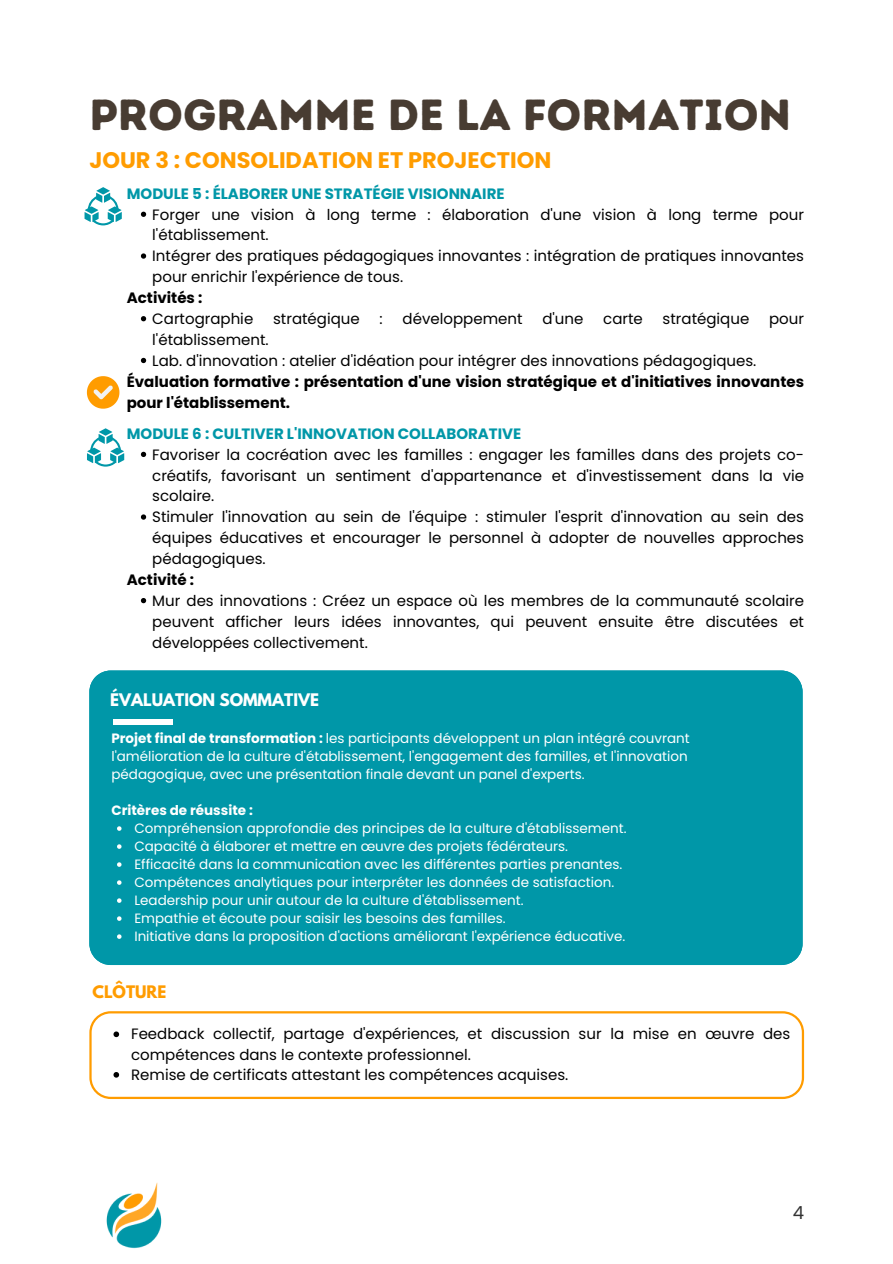
<style>
.page{position:relative;width:893px;height:1264px;background:#fff}
.page>*{position:absolute;margin:0;border:0;box-sizing:border-box;transform-origin:0 0}
.t1{font:43.5px "Intro Rust Base";color:#483c32}
.t2{font:700 22.5px "Poppins";color:#ff9c00}
.t3{font:18px "Poppins";color:#333}
.t4{font:700 15.3px "League Spartan";color:#fff}
.t5{font:700 15.3px "League Spartan";color:#ff9c00}
.t6{font:15px/20.9px "Poppins";color:#000}
.t7{font:700 15px/20.9px "Poppins";color:#000}
.t8{font:700 15px "Poppins";color:#0097a8}
.t9{font:13.5px/18px "Poppins";color:#fff}
.t10{font:700 13.5px "Poppins";color:#fff}
.s1{font-weight:700}
</style>
<div class="page">
<svg style="left:141px;top:212px;width:5px;height:5px"></svg>
<svg style="left:141px;top:253px;width:5px;height:6px"></svg>
<svg style="left:141px;top:316px;width:5px;height:5px"></svg>
<svg style="left:141px;top:358px;width:5px;height:5px"></svg>
<svg style="left:141px;top:452px;width:5px;height:5px"></svg>
<svg style="left:141px;top:514px;width:5px;height:5px"></svg>
<svg style="left:141px;top:598px;width:5px;height:5px"></svg>
<svg style="left:87px;top:376px;width:32px;height:32px"></svg>
<svg style="left:84px;top:187px;width:38px;height:38px"></svg>
<svg style="left:87px;top:428px;width:37px;height:38px"></svg>
<img style="left:106px;top:1182px;width:56px;height:67px">
<div style="left:89px;top:670px;width:713px;height:295px;background:#0097a8"></div>
<div style="left:113px;top:719px;width:60px;height:5px;background:#fff"></div>
<svg style="left:89px;top:1011px;width:715px;height:87px"></svg>
<svg style="left:117px;top:826px;width:4px;height:4px"></svg>
<svg style="left:117px;top:844px;width:4px;height:4px"></svg>
<svg style="left:117px;top:862px;width:4px;height:4px"></svg>
<svg style="left:117px;top:880px;width:4px;height:4px"></svg>
<svg style="left:117px;top:898px;width:4px;height:4px"></svg>
<svg style="left:117px;top:916px;width:4px;height:4px"></svg>
<svg style="left:117px;top:934px;width:4px;height:4px"></svg>
<svg style="left:113px;top:1031px;width:6px;height:6px"></svg>
<svg style="left:113px;top:1071px;width:6px;height:6px"></svg>
<h1 class="t1" style="left:89px;top:89px;width:703px">PROGRAMME DE LA FORMATION</h1>
<h2 class="t2" style="left:89px;top:144px;width:463px">JOUR 3 : CONSOLIDATION ET PROJECTION</h2>
<p class="t8" style="left:127px;top:183px;width:379px">MODULE 5 : ÉLABORER UNE STRATÉGIE VISIONNAIRE</p>
<p class="t6" style="left:152px;top:204px;width:653px">Forger une vision à long terme : élaboration d'une vision à long terme pour l'établissement.<br>Intégrer des pratiques pédagogiques innovantes : intégration de pratiques innovantes pour enrichir l'expérience de tous.</p>
<p class="t7" style="left:127px;top:287px;width:77px">Activités :</p>
<p class="t6" style="left:152px;top:308px;width:102px">Cartographie</p>
<p class="t6" style="left:273px;top:308px;width:88px">stratégique</p>
<p class="t6" style="left:379px;top:308px;width:5px">:</p>
<p class="t6" style="left:402px;top:308px;width:121px">développement</p>
<p class="t6" style="left:542px;top:308px;width:43px">d'une</p>
<p class="t6" style="left:603px;top:308px;width:41px">carte</p>
<p class="t6" style="left:662px;top:308px;width:88px">stratégique</p>
<p class="t6" style="left:769px;top:308px;width:36px">pour</p>
<p class="t6" style="left:152px;top:329px;width:605px">l'établissement.<br>Lab. d'innovation : atelier d'idéation pour intégrer des innovations pédagogiques.</p>
<p class="t7" style="left:127px;top:371px;width:678px">Évaluation formative : présentation d'une vision stratégique et d'initiatives innovantes pour l'établissement.</p>
<p class="t8" style="left:127px;top:423px;width:396px">MODULE 6 : CULTIVER L'INNOVATION COLLABORATIVE</p>
<p class="t6" style="left:152px;top:444px;width:653px">Favoriser la cocréation avec les familles : engager les familles dans des projets co&shy;créatifs, favorisant un sentiment d'appartenance et d'investissement dans la vie scolaire.<br>Stimuler l'innovation au sein de l'équipe : stimuler l'esprit d'innovation au sein des équipes éducatives et encourager le personnel à adopter de nouvelles approches pédagogiques.</p>
<p class="t7" style="left:127px;top:569px;width:69px">Activité :</p>
<p class="t6" style="left:152px;top:590px;width:653px;text-align:justify">Mur des innovations : Créez un espace où les membres de la communauté scolaire peuvent afficher leurs idées innovantes, qui peuvent ensuite être discutées et développées collectivement.</p>
<p class="t4" style="left:110px;top:692px;width:210px">ÉVALUATION SOMMATIVE</p>
<h3 class="t9" style="left:111px;top:729px;width:580px"><span class="s1">Projet final de transformation :</span> les participants développent un plan intégré couvrant l'amélioration de la culture d'établissement, l'engagement des familles, et l'innovation pédagogique, avec une présentation finale devant un panel d'experts.</h3>
<p class="t10" style="left:111px;top:800px;width:143px">Critères de réussite :</p>
<h6 class="t9" style="left:134px;top:819px;width:493px">Compréhension approfondie des principes de la culture d'établissement.</h6>
<p class="t9" style="left:134px;top:837px;width:435px">Capacité à élaborer et mettre en œuvre des projets fédérateurs.</p>
<p class="t9" style="left:134px;top:855px;width:489px">Efficacité dans la communication avec les différentes parties prenantes.</p>
<p class="t9" style="left:134px;top:873px;width:481px">Compétences analytiques pour interpréter les données de satisfaction.</p>
<p class="t9" style="left:134px;top:891px;width:390px">Leadership pour unir autour de la culture d'établissement.</p>
<p class="t9" style="left:134px;top:909px;width:373px">Empathie et écoute pour saisir les besoins des familles.</p>
<p class="t9" style="left:134px;top:927px;width:492px">Initiative dans la proposition d'actions améliorant l'expérience éducative.</p>
<p class="t5" style="left:92px;top:984px;width:75px">CLÔTURE</p>
<h3 class="t6" style="left:131px;top:1023px;width:660px;line-height:20.2px">Feedback collectif, partage d'expériences, et discussion sur la mise en œuvre des compétences dans le contexte professionnel.</h3>
<p class="t6" style="left:131px;top:1064px;width:438px">Remise de certificats attestant les compétences acquises.</p>
<p class="t3" style="left:792px;top:1200px;width:13px">4</p>
</div>
